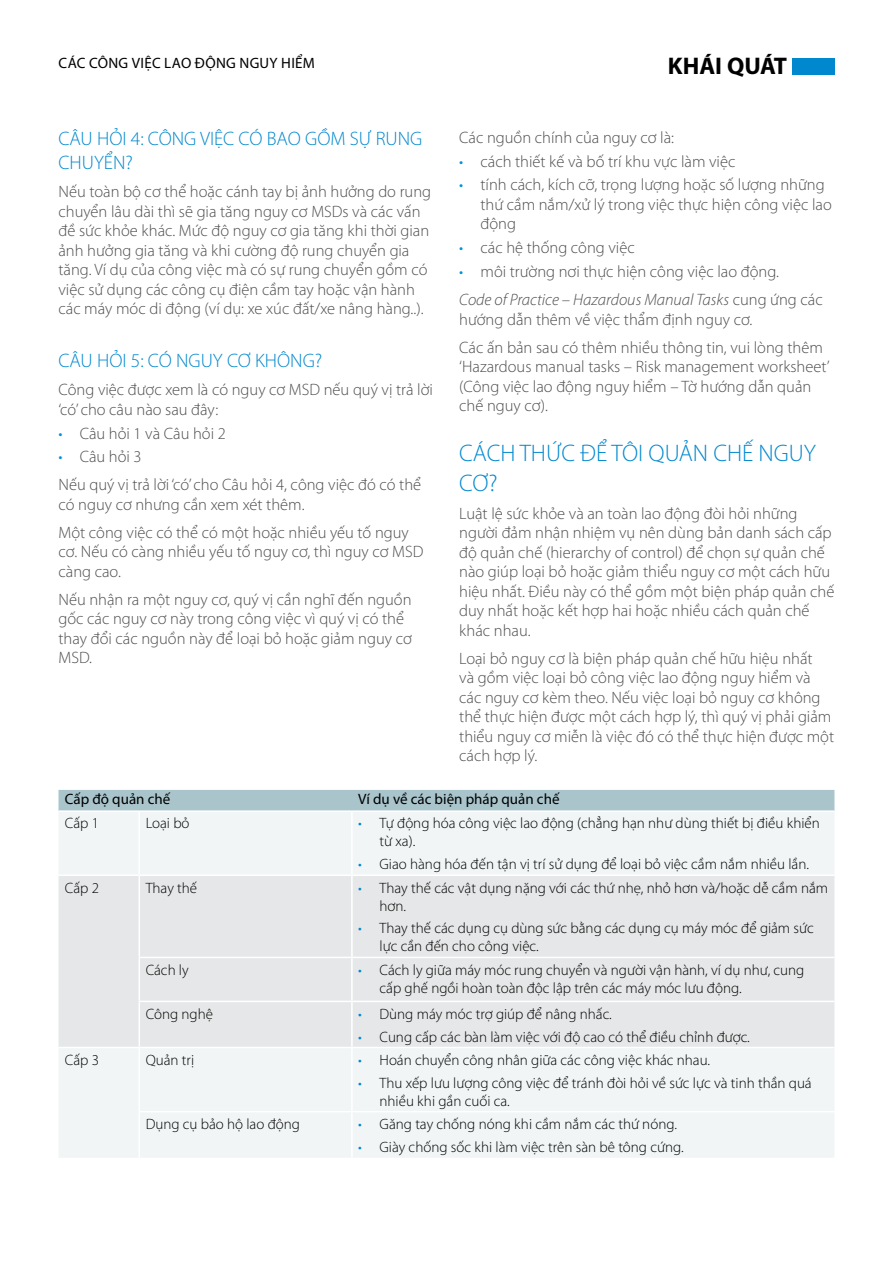
<style>
.page{position:relative;width:893px;height:1263px;background:#fff}
.page>*{position:absolute;margin:0;border:0;box-sizing:border-box;transform-origin:0 0}
.t1{font:700 24.15px "Myriad Pro";color:#000}
.t2{font:300 24px/30px "Myriad Pro";color:#0088ce}
.t3{font:300 19.5px/24px "Myriad Pro";color:#0088ce}
.Para{font:300 16.5px/19.5px "Myriad Pro";color:#4d4d4f}
.Table_Para{font:300 15px/18px "Myriad Pro";color:#000}
.Table_H1{font:15px "Myriad Pro";color:#000}
.Table_H1-2{font:15px "Myriad Pro";letter-spacing:.025em;color:#000}
.s1{color:#0093d4}
.s2{font-style:italic}
.s3{color:#0088ce}
</style>
<div class="page">
<div style="left:792px;top:58px;width:42px;height:17px;background:#0088ce"></div>
<div style="left:58px;top:790px;width:776px;height:20px;background:#a9c4cb"></div>
<div style="left:59px;top:812px;width:775px;height:346px;background:#f1f5f6"></div>
<div style="left:58px;top:876px;width:776px;height:171px;background:#e6e7e8"></div>
<hr style="left:139px;top:812px;width:1px;height:62px;background:#fff">
<hr style="left:351px;top:812px;width:2px;height:62px;background:#fff">
<hr style="left:58px;top:874px;width:81px;height:2px;background:#fff">
<hr style="left:139px;top:874px;width:213px;height:2px;background:#fff">
<hr style="left:139px;top:876px;width:1px;height:81px;background:#fff">
<hr style="left:352px;top:874px;width:482px;height:2px;background:#fff">
<hr style="left:351px;top:876px;width:2px;height:81px;background:#fff">
<hr style="left:139px;top:957px;width:213px;height:1px;background:#fff">
<hr style="left:139px;top:958px;width:1px;height:43px;background:#fff">
<hr style="left:352px;top:957px;width:482px;height:1px;background:#fff">
<hr style="left:351px;top:958px;width:2px;height:43px;background:#fff">
<hr style="left:139px;top:1001px;width:213px;height:1px;background:#fff">
<hr style="left:139px;top:1002px;width:1px;height:45px;background:#fff">
<hr style="left:352px;top:1001px;width:482px;height:1px;background:#fff">
<hr style="left:351px;top:1002px;width:2px;height:45px;background:#fff">
<hr style="left:58px;top:1047px;width:81px;height:1px;background:#fff">
<hr style="left:139px;top:1047px;width:213px;height:1px;background:#fff">
<hr style="left:139px;top:1048px;width:1px;height:63px;background:#fff">
<hr style="left:352px;top:1047px;width:482px;height:1px;background:#fff">
<hr style="left:351px;top:1048px;width:2px;height:63px;background:#fff">
<hr style="left:139px;top:1111px;width:213px;height:1px;background:#fff">
<hr style="left:139px;top:1112px;width:1px;height:46px;background:#fff">
<hr style="left:352px;top:1111px;width:482px;height:1px;background:#fff">
<hr style="left:351px;top:1112px;width:2px;height:46px;background:#fff">
<p class="Table_H1-2" style="left:59px;top:54px;width:258px">CÁC CÔNG VIỆC LAO ĐỘNG NGUY HIỂM</p>
<h1 class="t1" style="left:668px;top:50px;width:121px">KHÁI QUÁT</h1>
<h3 class="t3" style="left:58px;top:126px;width:365px">CÂU HỎI 4: CÔNG VIỆC CÓ BAO GỒM SỰ RUNG<br>CHUYỂN?</h3>
<p class="Para" style="left:58px;top:182px;width:374px">Nếu toàn bộ cơ thể hoặc cánh tay bị ảnh hưởng do rung chuyển lâu dài thì sẽ gia tăng nguy cơ MSDs và các vấn đề sức khỏe khác. Mức độ nguy cơ gia tăng khi thời gian ảnh hưởng gia tăng và khi cường độ rung chuyển gia tăng. Ví dụ của công việc mà có sự rung chuyển gồm có việc sử dụng các công cụ điện cầm tay hoặc vận hành các máy móc di động (ví dụ: xe xúc đất/xe nâng hàng..).</p>
<h3 class="t3" style="left:58px;top:349px;width:265px">CÂU HỎI 5: CÓ NGUY CƠ KHÔNG?</h3>
<p class="Para" style="left:58px;top:380px;width:376px">Công việc được xem là có nguy cơ MSD nếu quý vị trả lời ‘có’ cho câu nào sau đây:</p>
<p class="Para" style="left:58px;top:423px;width:169px"><span class="s1">•</span> Câu hỏi 1 và Câu hỏi 2</p>
<p class="Para" style="left:58px;top:447px;width:85px"><span class="s1">•</span> Câu hỏi 3</p>
<p class="Para" style="left:58px;top:475px;width:364px">Nếu quý vị trả lời ‘có’ cho Câu hỏi 4, công việc đó có thể có nguy cơ nhưng cần xem xét thêm.</p>
<p class="Para" style="left:58px;top:522px;width:366px">Một công việc có thể có một hoặc nhiều yếu tố nguy cơ. Nếu có càng nhiều yếu tố nguy cơ, thì nguy cơ MSD càng cao.</p>
<p class="Para" style="left:58px;top:589px;width:355px">Nếu nhận ra một nguy cơ, quý vị cần nghĩ đến nguồn gốc các nguy cơ này trong công việc vì quý vị có thể thay đổi các nguồn này để loại bỏ hoặc giảm nguy cơ MSD.</p>
<p class="Para" style="left:459px;top:128px;width:216px">Các nguồn chính của nguy cơ là:</p>
<p class="Para" style="left:459px;top:151px;width:278px"><span class="s1">•</span> cách thiết kế và bố trí khu vực làm việc</p>
<p class="Para" style="left:480px;top:175px;width:353px;text-indent:-21px"><span class="s1">•</span> tính cách, kích cỡ, trọng lượng hoặc số lượng những thứ cầm nắm/xử lý trong việc thực hiện công việc lao động</p>
<p class="Para" style="left:459px;top:238px;width:177px"><span class="s1">•</span> các hệ thống công việc</p>
<p class="Para" style="left:459px;top:262px;width:321px"><span class="s1">•</span> môi trường nơi thực hiện công việc lao động.</p>
<p class="Para" style="left:459px;top:290px;width:365px"><span class="s2">Code of Practice – Hazardous Manual Tasks</span> cung ứng các hướng dẫn thêm về việc thẩm định nguy cơ.</p>
<p class="Para" style="left:459px;top:337px;width:372px">Các ấn bản sau có thêm nhiều thông tin, vui lòng thêm ‘Hazardous manual tasks – Risk management worksheet’ (Công việc lao động nguy hiểm – Tờ hướng dẫn quản chế nguy cơ).</p>
<h2 class="t2" style="left:459px;top:437px;width:358px">CÁCH THỨC ĐỂ TÔI QUẢN CHẾ NGUY<br>CƠ?</h2>
<p class="Para" style="left:459px;top:503px;width:377px">Luật lệ sức khỏe và an toàn lao động đòi hỏi những người đảm nhận nhiệm vụ nên dùng bản danh sách cấp độ quản chế (hierarchy of control) để chọn sự quản chế nào giúp loại bỏ hoặc giảm thiểu nguy cơ một cách hữu hiệu nhất. Điều này có thể gồm một biện pháp quản chế duy nhất hoặc kết hợp hai hoặc nhiều cách quản chế khác nhau.</p>
<p class="Para" style="left:459px;top:648px;width:376px">Loại bỏ nguy cơ là biện pháp quản chế hữu hiệu nhất<br>và gồm việc loại bỏ công việc lao động nguy hiểm và các nguy cơ kèm theo. Nếu việc loại bỏ nguy cơ không thể thực hiện được một cách hợp lý, thì quý vị phải giảm thiểu nguy cơ miễn là việc đó có thể thực hiện được một cách hợp lý.</p>
<p class="Table_H1" style="left:65px;top:790px;width:107px">Cấp độ quản chế</p>
<p class="Table_H1" style="left:358px;top:790px;width:203px">Ví dụ về các biện pháp quản chế</p>
<p class="Table_Para" style="left:65px;top:814px;width:36px">Cấp 1</p>
<p class="Table_Para" style="left:146px;top:814px;width:45px">Loại bỏ</p>
<p class="Table_Para" style="left:380px;top:814px;width:442px;text-indent:-21px"><span class="s3">•</span> Tự động hóa công việc lao động (chẳng hạn như dùng thiết bị điều khiển từ xa).</p>
<p class="Table_Para" style="left:358px;top:855px;width:452px"><span class="s3">•</span> Giao hàng hóa đến tận vị trí sử dụng để loại bỏ việc cầm nắm nhiều lần.</p>
<p class="Table_Para" style="left:65px;top:878px;width:36px">Cấp 2</p>
<p class="Table_Para" style="left:146px;top:878px;width:53px">Thay thế</p>
<p class="Table_Para" style="left:380px;top:878px;width:450px;text-indent:-21px"><span class="s3">•</span> Thay thế các vật dụng nặng với các thứ nhẹ, nhỏ hơn và/hoặc dễ cầm nắm hơn.</p>
<p class="Table_Para" style="left:380px;top:919px;width:436px;text-indent:-21px"><span class="s3">•</span> Thay thế các dụng cụ dùng sức bằng các dụng cụ máy móc để giảm sức lực cần đến cho công việc.</p>
<p class="Table_Para" style="left:146px;top:960px;width:45px">Cách ly</p>
<p class="Table_Para" style="left:380px;top:960px;width:426px;text-indent:-21px"><span class="s3">•</span> Cách ly giữa máy móc rung chuyển và người vận hành, ví dụ như, cung cấp ghế ngồi hoàn toàn độc lập trên các máy móc lưu động.</p>
<p class="Table_Para" style="left:146px;top:1004px;width:69px">Công nghệ</p>
<p class="Table_Para" style="left:358px;top:1004px;width:255px"><span class="s3">•</span> Dùng máy móc trợ giúp để nâng nhấc.</p>
<p class="Table_Para" style="left:358px;top:1027px;width:393px"><span class="s3">•</span> Cung cấp các bàn làm việc với độ cao có thể điều chỉnh được.</p>
<p class="Table_Para" style="left:65px;top:1051px;width:36px">Cấp 3</p>
<p class="Table_Para" style="left:146px;top:1051px;width:50px">Quản trị</p>
<p class="Table_Para" style="left:358px;top:1051px;width:353px"><span class="s3">•</span> Hoán chuyển công nhân giữa các công việc khác nhau.</p>
<p class="Table_Para" style="left:380px;top:1073px;width:434px;text-indent:-21px"><span class="s3">•</span> Thu xếp lưu lượng công việc để tránh đòi hỏi về sức lực và tinh thần quá nhiều khi gần cuối ca.</p>
<p class="Table_Para" style="left:146px;top:1115px;width:156px">Dụng cụ bảo hộ lao động</p>
<p class="Table_Para" style="left:358px;top:1115px;width:320px"><span class="s3">•</span> Găng tay chống nóng khi cầm nắm các thứ nóng.</p>
<p class="Table_Para" style="left:358px;top:1138px;width:327px"><span class="s3">•</span> Giày chống sốc khi làm việc trên sàn bê tông cứng.</p>
</div>
